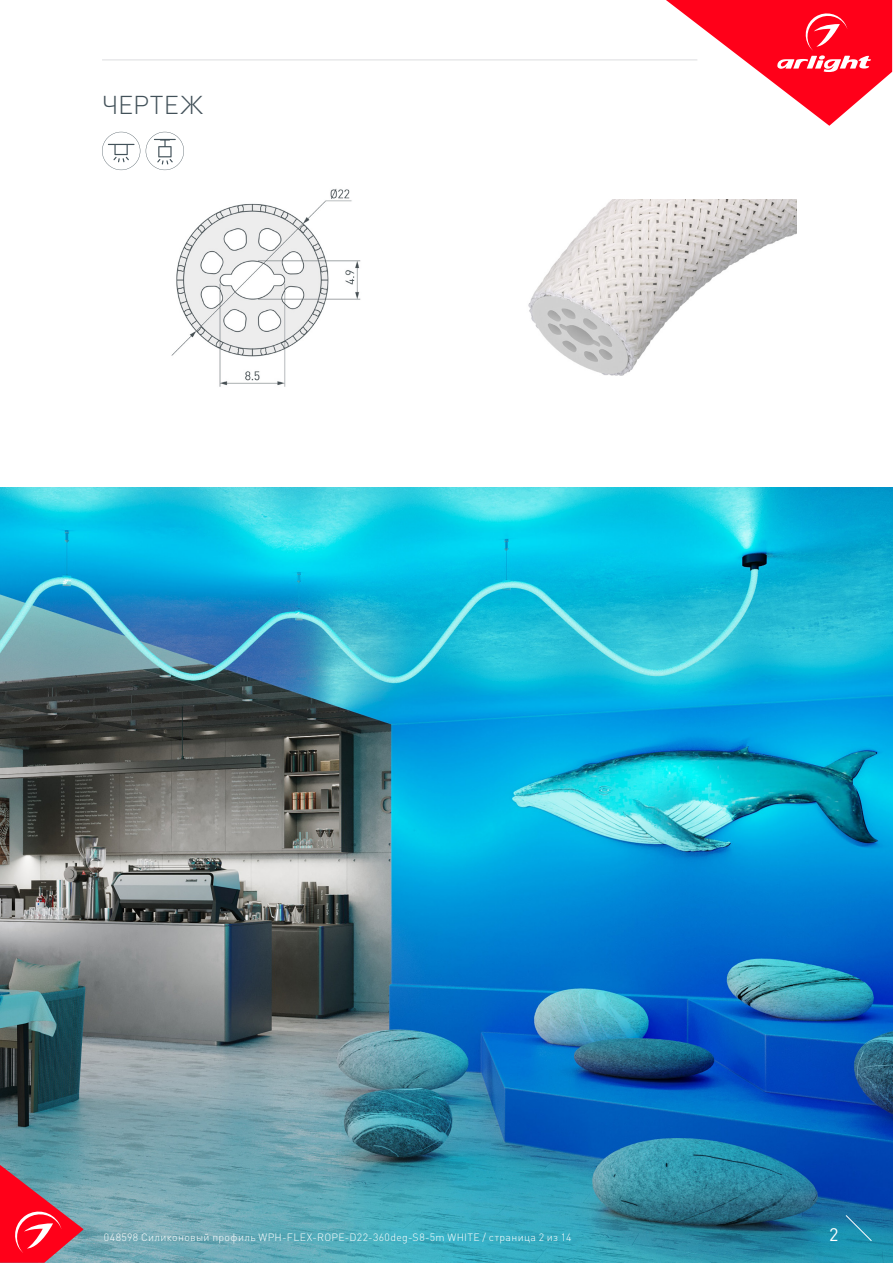
<style>
.page{position:relative;width:893px;height:1263px;background:#fff}
.page>*{position:absolute;margin:0;border:0;box-sizing:border-box;transform-origin:0 0}
.t1{font:300 25.5px "DIN Pro";letter-spacing:.01em;color:#425159}
.t2{font:18px "DIN Pro";color:#fff}
.t3{font:300 10.5px "DIN Pro";letter-spacing:.035em;color:#fff}
</style>
<div class="page">
<img style="left:0;top:488px;width:893px;height:775px">
<svg style="left:0;top:1165px;width:84px;height:98px;background:#c24e60"></svg>
<svg style="left:845px;top:1215px;width:27px;height:26px"></svg>
<svg style="left:666px;top:0;width:226px;height:126px"></svg>
<hr style="left:102px;top:60px;width:595px;height:1px;background:#dcdddf">
<img style="left:121px;top:170px;width:240px;height:217px">
<img style="left:528px;top:199px;width:268px;height:177px">
<svg style="left:102px;top:132px;width:38px;height:38px"></svg>
<svg style="left:146px;top:132px;width:38px;height:38px"></svg>
<p class="t1" style="left:102px;top:87px;width:102px">ЧЕРТЕЖ</p>
<p class="t3" style="left:104px;top:1230px;width:469px">048598 Силиконовый профиль WPH-FLEX-ROPE-D22-360deg-S8-5m WHITE / страница 2 из 14</p>
<p class="t2" style="left:829px;top:1222px;width:11px">2</p>
</div>
